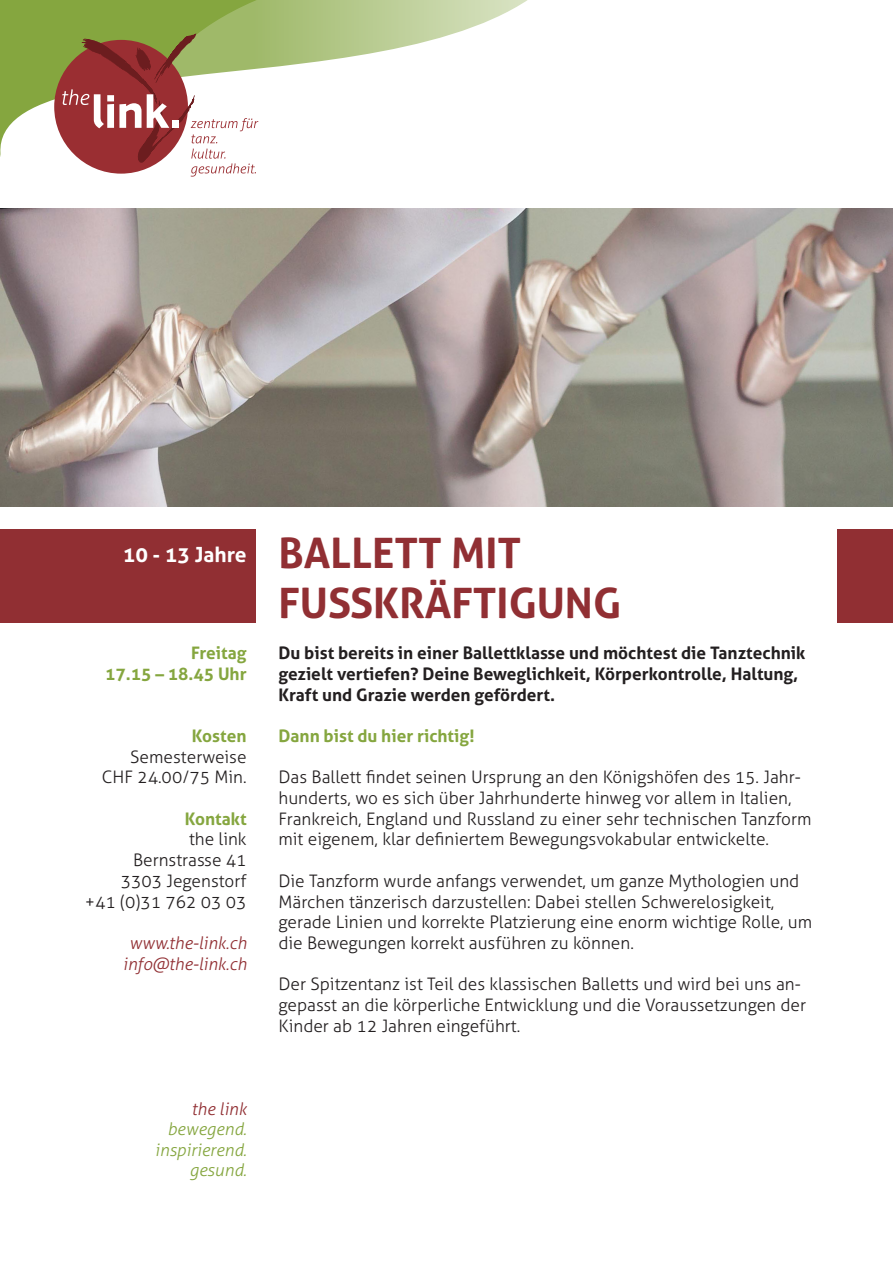
<style>
.page{position:relative;width:893px;height:1263px;background:#fff}
.page>*{position:absolute;margin:0;border:0;box-sizing:border-box;transform-origin:0 0}
.t1{font:700 42px "Aller";color:#912f33}
.t2{font:700 21px "Aller";color:#fff}
.t3{font:300 17.25px/20.7px "Aller";color:#231f20}
.t4{font:700 17.25px/20.7px "Aller";color:#231f20}
.t5{font:700 17.25px "Aller";color:#85a63f}
.t6{font:italic 300 17.25px "Aller";color:#912f33}
.t7{font:italic 300 17.25px "Aller";color:#85a63f}
</style>
<div class="page">
<svg style="left:0;top:0;width:528px;height:157px"></svg>
<svg style="left:62px;top:33px;width:196px;height:144px"></svg>
<div style="left:838px;top:529px;width:55px;height:94px;background:#912f33"></div>
<div style="left:0;top:529px;width:255px;height:94px;background:#912f33"></div>
<img style="left:0;top:208px;width:893px;height:298px">
<p class="t2" style="left:123px;top:541px;width:125px">10 - 13 Jahre</p>
<p class="t5" style="left:191px;top:642px;width:57px">Freitag</p>
<p class="t5" style="left:105px;top:663px;width:143px">17.15 – 18.45 Uhr</p>
<p class="t5" style="left:192px;top:725px;width:56px">Kosten</p>
<p class="t3" style="left:130px;top:746px;width:118px">Semesterweise</p>
<p class="t3" style="left:102px;top:767px;width:146px">CHF 24.00/75 Min.</p>
<p class="t5" style="left:185px;top:808px;width:63px">Kontakt</p>
<p class="t3" style="left:189px;top:829px;width:59px">the link</p>
<p class="t3" style="left:133px;top:850px;width:115px">Bernstrasse 41</p>
<p class="t3" style="left:121px;top:870px;width:127px">3303 Jegenstorf</p>
<p class="t3" style="left:85px;top:891px;width:163px">+41 (0)31 762 03 03</p>
<p class="t6" style="left:129px;top:932px;width:119px">www.the-link.ch</p>
<p class="t6" style="left:123px;top:953px;width:125px">info@the-link.ch</p>
<p class="t6" style="left:192px;top:1099px;width:57px">the link</p>
<p class="t7" style="left:167px;top:1119px;width:81px">bewegend.</p>
<p class="t7" style="left:155px;top:1139px;width:93px">inspirierend.</p>
<p class="t7" style="left:190px;top:1159px;width:59px">gesund.</p>
<p class="t1" style="left:279px;top:527px;width:244px">BALLETT MIT</p>
<p class="t1" style="left:279px;top:577px;width:344px">FUSSKRÄFTIGUNG</p>
<p class="t4" style="left:279px;top:642px;width:528px">Du bist bereits in einer Ballettklasse und möchtest die Tanztechnik gezielt vertiefen? Deine Beweglichkeit, Körperkontrolle, Haltung,<br>Kraft und Grazie werden gefördert.</p>
<p class="t5" style="left:279px;top:725px;width:198px">Dann bist du hier richtig!</p>
<p class="t3" style="left:279px;top:767px;width:534px">Das Ballett findet seinen Ursprung an den Königshöfen des 15. Jahr&shy;hunderts, wo es sich über Jahrhunderte hinweg vor allem in Italien, Frankreich, England und Russland zu einer sehr technischen Tanzform mit eigenem, klar definiertem Bewegungsvokabular entwickelte.</p>
<p class="t3" style="left:279px;top:870px;width:535px">Die Tanzform wurde anfangs verwendet, um ganze Mythologien und Märchen tänzerisch darzustellen: Dabei stellen Schwerelosigkeit, gerade Linien und korrekte Platzierung eine enorm wichtige Rolle, um die Bewegungen korrekt ausführen zu können.</p>
<p class="t3" style="left:279px;top:974px;width:529px">Der Spitzentanz ist Teil des klassischen Balletts und wird bei uns an&shy;gepasst an die körperliche Entwicklung und die Voraussetzungen der<br>Kinder ab 12 Jahren eingeführt.</p>
</div>
